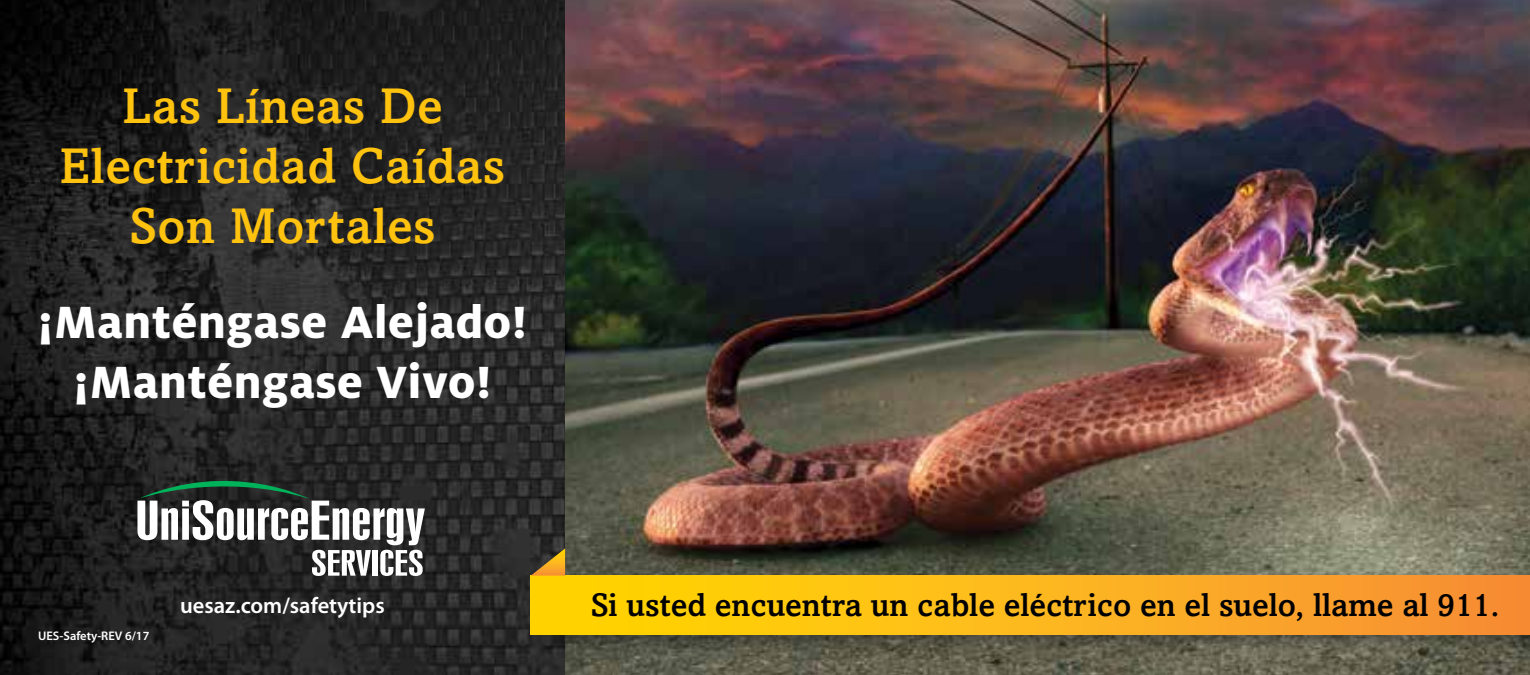
<style>
.page{position:relative;width:1530px;height:675px;background:#fff}
.page>*{position:absolute;margin:0;border:0;box-sizing:border-box;transform-origin:0 0}
.t1{font:500 50px/60px "Amasis";letter-spacing:.01em;color:#ffc20e;text-align:center}
.t2{font:800 50px/60px "Milo OT";letter-spacing:.01em;color:#fff;text-align:center}
.t3{font:500 32.5px "Amasis";color:#000}
.t4{font:600 22.5px "Myriad Pro";color:#fff}
.t5{font:600 12.5px "Myriad Pro";color:#fff}
</style>
<div class="page">
<img style="left:0;top:0;width:565px;height:675px">
<img style="left:565px;top:0;width:965px;height:675px">
<div style="left:540px;top:570px;width:990px;height:88px;background:#000;opacity:.3"></div>
<div style="left:531px;top:576px;width:999px;height:59px;background:linear-gradient(to right,#ffdb00,#f78f38)"></div>
<svg style="left:531px;top:548px;width:34px;height:28px"></svg>
<svg style="left:137px;top:464px;width:288px;height:112px"></svg>
<h1 class="t1" style="left:60px;top:75px;width:447px">Las Líneas De<br>Electricidad Caídas<br>Son Mortales</h1>
<h1 class="t2" style="left:38px;top:292px;width:491px">¡Manténgase Alejado! ¡Manténgase Vivo!</h1>
<p class="t5" style="left:38px;top:629px;width:113px">UES-Safety-REV 6/17</p>
<p class="t4" style="left:180px;top:593px;width:206px">uesaz.com/safetytips</p>
<p class="t3" style="left:591px;top:586px;width:910px">Si usted encuentra un cable eléctrico en el suelo, llame al 911.</p>
</div>
